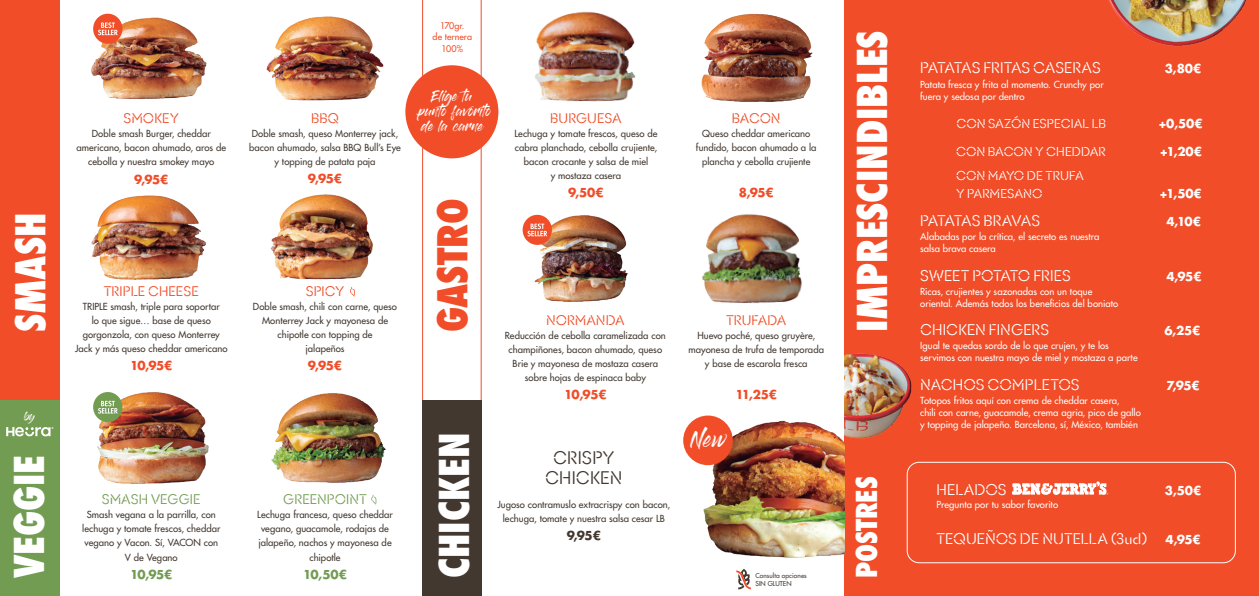
<style>
.page{position:relative;width:1259px;height:596px;background:#fff}
.page>*{position:absolute;margin:0;border:0;box-sizing:border-box;transform-origin:0 0}
.t1{font:800 condensed 40px "Futura";color:#fff}
.t2{font:800 condensed 40px "Futura";color:#f04d28}
.t3{font:800 condensed 28.1px "Futura";color:#fff}
.t4{font:17.2px "Gloss And Bloom";color:#fff}
.t5{font:17px "Ano Stencil";letter-spacing:-.005em;color:#423830}
.t6{font:14.4px "Ano Stencil";letter-spacing:-.005em;color:#fff}
.t7{font:14.4px "Ano Stencil";letter-spacing:-.085em;color:#fff}
.t8{font:13px "Ano Stencil";letter-spacing:-.005em;color:#f04d28}
.t9{font:13px "Ano Stencil";color:#739c53}
.t10{font:12px "Ano Stencil";letter-spacing:-.01em;color:#fff}
.t11{font:700 12px "Futura Std";letter-spacing:-.02em;color:#fff}
.t12{font:700 12px "Futura Std";letter-spacing:-.04em;color:#f04d28}
.t13{font:700 12px "Futura Std";letter-spacing:-.055em;color:#739c53}
.t14{font:700 12px "Futura Std";color:#423830}
.t15{font:10.9px/15px "Gloss And Bloom";letter-spacing:-.005em;color:#fff}
.t16{font:500 9.5px/14px "Futura Std";letter-spacing:.005em;color:#423830;text-align:center}
.t17{font:500 9.5px "Futura Std";letter-spacing:.005em;color:#fff}
.t18{font:500 8.9px/11.3px "Futura Std";letter-spacing:.01em;color:#f04d28;text-align:center}
.t19{font:8.5px "Gloss And Bloom";color:#fff}
.t20{font:500 6.6px "Futura Std";letter-spacing:.005em;color:#423830}
</style>
<div class="page">
<img style="left:271px;top:393px;width:115px;height:89px">
<img style="left:95px;top:392px;width:114px;height:92px">
<svg style="left:422px;top:0;width:60px;height:400px"></svg>
<div style="left:0;top:0;width:60px;height:400px;background:#f04d28"></div>
<div style="left:0;top:400px;width:60px;height:195px;background:#739c53"></div>
<div style="left:844px;top:0;width:415px;height:595px;background:#f04d28"></div>
<div style="left:422px;top:400px;width:60px;height:195px;background:#423830"></div>
<img style="left:91px;top:13px;width:116px;height:86px">
<img style="left:91px;top:195px;width:115px;height:85px">
<img style="left:270px;top:194px;width:103px;height:86px">
<img style="left:266px;top:16px;width:118px;height:85px">
<img style="left:532px;top:214px;width:96px;height:88px">
<img style="left:702px;top:214px;width:100px;height:90px">
<img style="left:683px;top:420px;width:161px;height:138px">
<img style="left:1108px;top:0;width:139px;height:46px">
<div style="left:93px;top:14px;width:29px;height:30px;background:#f04d28;border-radius:50%"></div>
<svg style="left:98px;top:22px;width:20px;height:13px"></svg>
<div style="left:93px;top:392px;width:29px;height:30px;background:#739c53;border-radius:50%"></div>
<svg style="left:98px;top:400px;width:20px;height:13px"></svg>
<div style="left:522px;top:215px;width:30px;height:30px;background:#f04d28;border-radius:50%"></div>
<svg style="left:527px;top:223px;width:20px;height:13px"></svg>
<svg style="left:6px;top:427px;width:47px;height:9px"></svg>
<svg style="left:736px;top:568px;width:15px;height:21px"></svg>
<div style="left:405px;top:65px;width:93px;height:93px;background:#f04d28;border-radius:50%"></div>
<div style="left:683px;top:415px;width:50px;height:50px;background:#f04d28;border-radius:50%"></div>
<img style="left:844px;top:353px;width:68px;height:86px">
<div style="left:907px;top:461px;width:328px;height:101px;border:1px solid #fff;border-radius:12px"></div>
<svg style="left:1012px;top:481px;width:96px;height:14px"></svg>
<svg style="left:371px;top:494px;width:5px;height:10px"></svg>
<svg style="left:350px;top:287px;width:5px;height:9px"></svg>
<img style="left:535px;top:11px;width:101px;height:91px">
<img style="left:701px;top:13px;width:112px;height:89px">
<p class="t1" style="left:3px;top:332px;width:121px;rotate:-90deg">SMASH</p>
<p class="t19" style="left:24px;top:411px;width:13px">by</p>
<p class="t1" style="left:2px;top:578px;width:124px;rotate:-90deg">VEGGIE</p>
<p class="t8" style="left:124px;top:110px;width:57px">SMOKEY</p>
<p class="t16" style="left:77px;top:126px;width:151px">Doble smash Burger, cheddar americano, bacon ahumado, aros de cebolla y nuestra smokey mayo</p>
<p class="t12" style="left:134px;top:171px;width:36px">9,95€</p>
<p class="t8" style="left:104px;top:283px;width:97px">TRIPLE CHEESE</p>
<p class="t16" style="left:83px;top:300px;width:138px">TRIPLE smash, triple para soportar</p>
<p class="t16" style="left:92px;top:314px;width:121px">lo que sigue… base de queso</p>
<p class="t16" style="left:75px;top:328px;width:154px">gorgonzola, con queso Monterrey<br>Jack y más queso cheddar americano</p>
<p class="t12" style="left:130px;top:358px;width:44px">10,95€</p>
<p class="t9" style="left:102px;top:491px;width:100px">SMASH VEGGIE</p>
<p class="t16" style="left:82px;top:507px;width:140px">Smash vegana a la parrilla, con lechuga y tomate frescos, cheddar vegano y Vacon. Sí, VACON con</p>
<p class="t16" style="left:125px;top:549px;width:54px">V de Vegano</p>
<p class="t13" style="left:130px;top:565px;width:44px">10,95€</p>
<p class="t8" style="left:311px;top:110px;width:30px">BBQ</p>
<p class="t16" style="left:249px;top:126px;width:153px">Doble smash, queso Monterrey jack, bacon ahumado, salsa BBQ Bull’s Eye y topping de patata paja</p>
<p class="t12" style="left:308px;top:170px;width:36px">9,95€</p>
<p class="t8" style="left:306px;top:283px;width:40px">SPICY</p>
<p class="t16" style="left:253px;top:300px;width:146px">Doble smash, chili con carne, queso<br>Monterrey Jack y mayonesa de chipotle con topping de</p>
<p class="t16" style="left:305px;top:342px;width:40px">jalapeños</p>
<p class="t12" style="left:308px;top:358px;width:36px">9,95€</p>
<p class="t9" style="left:283px;top:491px;width:85px">GREENPOINT</p>
<p class="t16" style="left:257px;top:507px;width:137px">Lechuga francesa, queso cheddar vegano, guacamole, rodajas de jalapeño, nachos y mayonesa de chipotle</p>
<p class="t13" style="left:303px;top:565px;width:45px">10,50€</p>
<p class="t18" style="left:440px;top:20px;width:26px">170gr.</p>
<p class="t18" style="left:432px;top:31px;width:41px">de ternera<br>100%</p>
<p class="t15" style="left:432px;top:89px;width:42px">Elige tu</p>
<p class="t15" style="left:418px;top:105px;width:76px">punto favorito de la carne</p>
<p class="t2" style="left:425px;top:332px;width:135px;rotate:-90deg">GASTRO</p>
<p class="t8" style="left:550px;top:110px;width:73px">BURGUESA</p>
<p class="t16" style="left:514px;top:126px;width:144px">Lechuga y tomate frescos, queso de cabra planchado, cebolla crujiente, bacon crocante y salsa de miel</p>
<p class="t16" style="left:551px;top:168px;width:72px">y mostaza casera</p>
<p class="t12" style="left:568px;top:184px;width:37px">9,50€</p>
<p class="t8" style="left:546px;top:312px;width:80px">NORMANDA</p>
<p class="t16" style="left:505px;top:328px;width:162px">Reducción de cebolla caramelizada con champiñones, bacon ahumado, queso Brie y mayonesa de mostaza casera sobre hojas de espinaca baby</p>
<p class="t12" style="left:564px;top:386px;width:44px">10,95€</p>
<p class="t1" style="left:427px;top:578px;width:147px;rotate:-90deg">CHICKEN</p>
<p class="t5" style="left:553px;top:446px;width:63px">CRISPY</p>
<p class="t5" style="left:545px;top:466px;width:79px">CHICKEN</p>
<p class="t16" style="left:497px;top:496px;width:174px">Jugoso contramuslo extracrispy con bacon, lechuga, tomate y nuestra salsa cesar LB</p>
<p class="t14" style="left:566px;top:526px;width:36px">9,95€</p>
<p class="t8" style="left:732px;top:110px;width:50px">BACON</p>
<p class="t16" style="left:702px;top:126px;width:110px">Queso cheddar americano</p>
<p class="t16" style="left:696px;top:140px;width:122px">fundido, bacon ahumado a la plancha y cebolla crujiente</p>
<p class="t12" style="left:738px;top:184px;width:37px">8,95€</p>
<p class="t8" style="left:726px;top:312px;width:62px">TRUFADA</p>
<p class="t16" style="left:688px;top:328px;width:137px">Huevo poché, queso gruyère, mayonesa de trufa de temporada</p>
<p class="t16" style="left:705px;top:356px;width:104px">y base de escarola fresca</p>
<p class="t12" style="left:735px;top:386px;width:43px">11,25€</p>
<p class="t4" style="left:690px;top:430px;width:37px">New</p>
<p class="t20" style="left:755px;top:571px;width:53px">Consulta opciones</p>
<p class="t20" style="left:755px;top:579px;width:38px">SIN GLUTEN</p>
<p class="t1" style="left:845px;top:332px;width:303px;rotate:-90deg">IMPRESCINDIBLES</p>
<p class="t3" style="left:847px;top:578px;width:103px;rotate:-90deg">POSTRES</p>
<p class="t6" style="left:920px;top:59px;width:182px">PATATAS FRITAS CASERAS</p>
<p class="t11" style="left:1164px;top:61px;width:38px">3,80€</p>
<p class="t17" style="left:920px;top:78px;width:185px">Patata fresca y frita al momento. Crunchy por</p>
<p class="t17" style="left:920px;top:90px;width:106px">fuera y sedosa por dentro</p>
<p class="t10" style="left:956px;top:115px;width:151px">CON SAZÓN ESPECIAL LB</p>
<p class="t11" style="left:1158px;top:115px;width:46px">+0,50€</p>
<p class="t10" style="left:956px;top:143px;width:151px">CON BACON Y CHEDDAR</p>
<p class="t11" style="left:1160px;top:143px;width:44px">+1,20€</p>
<p class="t10" style="left:956px;top:167px;width:129px">CON MAYO DE TRUFA</p>
<p class="t10" style="left:956px;top:185px;width:88px">Y PARMESANO</p>
<p class="t11" style="left:1159px;top:185px;width:44px">+1,50€</p>
<p class="t7" style="left:920px;top:211px;width:121px">PATATAS BRAVAS</p>
<p class="t11" style="left:1166px;top:213px;width:36px">4,10€</p>
<p class="t17" style="left:920px;top:230px;width:181px">Alabadas por la crítica, el secreto es nuestra</p>
<p class="t17" style="left:920px;top:242px;width:77px">salsa brava casera</p>
<p class="t6" style="left:920px;top:266px;width:152px">SWEET POTATO FRIES</p>
<p class="t11" style="left:1166px;top:268px;width:37px">4,95€</p>
<p class="t17" style="left:920px;top:285px;width:174px">Ricas, crujientes y sazonadas con un toque</p>
<p class="t17" style="left:920px;top:297px;width:199px">oriental. Además todos los beneficios del boniato</p>
<p class="t6" style="left:920px;top:320px;width:130px">CHICKEN FINGERS</p>
<p class="t11" style="left:1164px;top:322px;width:37px">6,25€</p>
<p class="t17" style="left:920px;top:339px;width:190px">Igual te quedas sordo de lo que crujen, y te los</p>
<p class="t17" style="left:920px;top:351px;width:219px">servimos con nuestra mayo de miel y mostaza a parte</p>
<p class="t6" style="left:920px;top:375px;width:161px">NACHOS COMPLETOS</p>
<p class="t11" style="left:1166px;top:377px;width:35px">7,95€</p>
<p class="t17" style="left:920px;top:394px;width:201px">Totopos fritos aquí con crema de cheddar casera,</p>
<p class="t17" style="left:920px;top:406px;width:222px">chili con carne, guacamole, crema agria, pico de gallo</p>
<p class="t17" style="left:920px;top:418px;width:219px">y topping de jalapeño. Barcelona, sí, México, también</p>
<p class="t6" style="left:936px;top:480px;width:71px">HELADOS</p>
<p class="t6" style="left:936px;top:529px;width:212px">TEQUEÑOS DE NUTELLA (3ud)</p>
<p class="t17" style="left:936px;top:498px;width:123px">Pregunta por tu sabor favorito</p>
<p class="t11" style="left:1165px;top:482px;width:38px">3,50€</p>
<p class="t11" style="left:1165px;top:530px;width:37px">4,95€</p>
</div>
